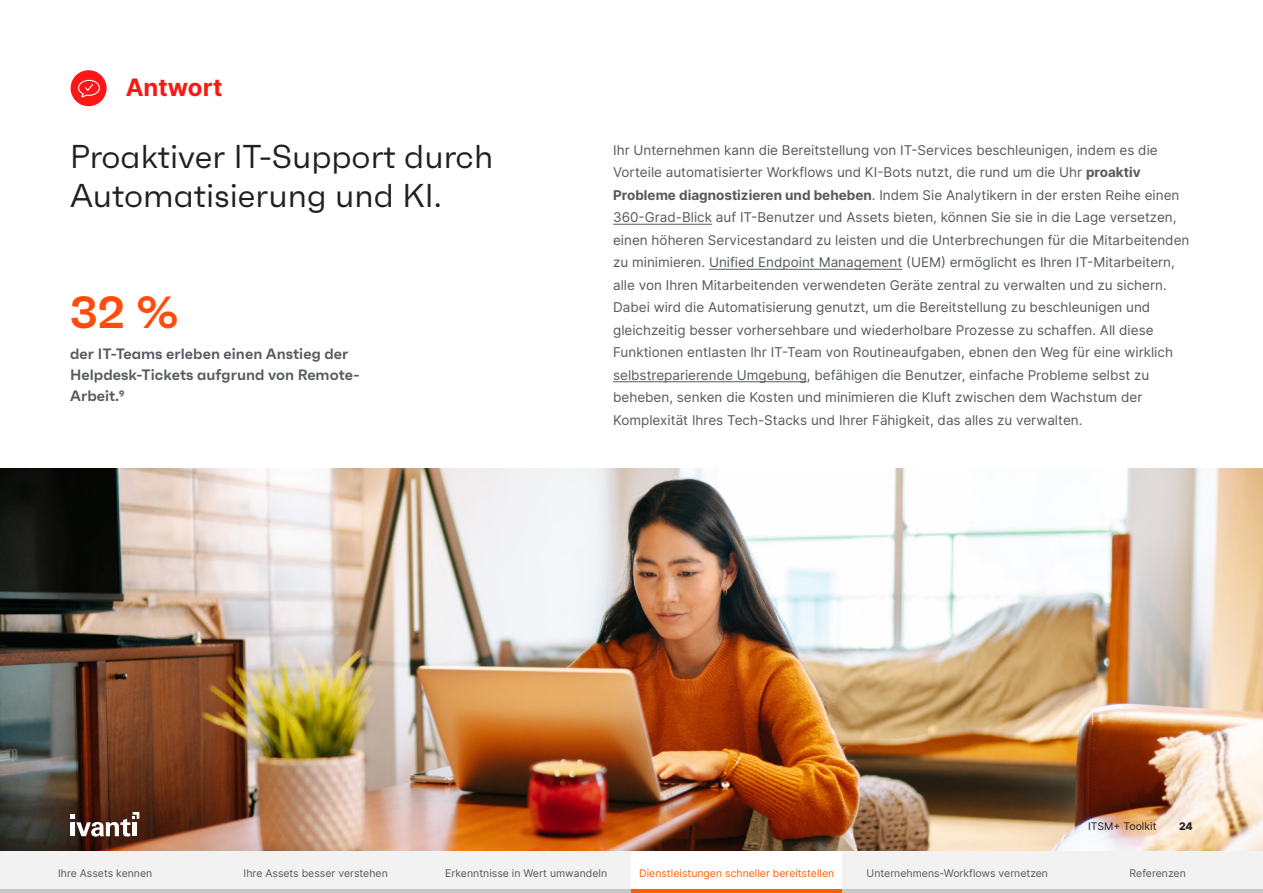
<style>
.page{position:relative;width:1263px;height:893px;background:#fff}
.page>*{position:absolute;margin:0;border:0;box-sizing:border-box;transform-origin:0 0}
.Stat_Text_-_30pt{font:600 45px "Faktum";color:#ff4c0c}
.Heading_2{font:33px/39.6px "Faktum";color:#231f20}
.Eyebrow_Text_Style{font:700 24px "Inter";color:#ff1515}
.Call_out_text{font:600 15px/21px "Faktum";color:#555960}
.t1{font:13.5px/22.5px "Inter";color:#555960}
.t2{font:10.5px "Inter";color:#555960}
.t3{font:10.5px "Inter";color:#ff5e09}
.t4{font:10.5px "Inter";color:#231f20}
.t5{font:800 10.5px "Inter";color:#231f20}
.s1{font-weight:700}
</style>
<div class="page">
<img style="left:0;top:468px;width:1263px;height:383px">
<svg style="left:70px;top:812px;width:69px;height:24px"></svg>
<hr style="left:133px;top:822px;width:4px;height:14px;background:#fff">
<div style="left:421px;top:851px;width:210px;height:42px;background:#f2f2f2"></div>
<hr style="left:421px;top:889px;width:210px;height:4px;background:#c7c7c7">
<div style="left:842px;top:851px;width:210px;height:42px;background:#f2f2f2"></div>
<hr style="left:842px;top:889px;width:210px;height:4px;background:#c7c7c7">
<hr style="left:631px;top:889px;width:211px;height:4px;background:#ff5e09">
<div style="left:210px;top:851px;width:211px;height:42px;background:#f2f2f2"></div>
<hr style="left:210px;top:889px;width:211px;height:3px;background:#c7c7c7">
<div style="left:0;top:851px;width:210px;height:42px;background:#f2f2f2"></div>
<hr style="left:0;top:889px;width:210px;height:4px;background:#c7c7c7">
<div style="left:1052px;top:851px;width:211px;height:42px;background:#f2f2f2"></div>
<hr style="left:1052px;top:889px;width:211px;height:4px;background:#c7c7c7">
<hr style="left:613px;top:224px;width:99px;height:1px;background:#555960">
<hr style="left:709px;top:269px;width:193px;height:1px;background:#555960">
<hr style="left:613px;top:381px;width:194px;height:1px;background:#555960">
<div style="left:71px;top:70px;width:36px;height:36px;background:#ff1515;border-radius:50%"></div>
<svg style="left:78px;top:79px;width:22px;height:19px"></svg>
<p class="Eyebrow_Text_Style" style="left:126px;top:70px;width:98px">Antwort</p>
<p class="Heading_2" style="left:70px;top:136px;width:425px">Proaktiver IT-Support durch<br>Automatisierung und KI.</p>
<p class="Stat_Text_-_30pt" style="left:70px;top:284px;width:111px">32 %</p>
<p class="Call_out_text" style="left:70px;top:342px;width:291px">der IT-Teams erleben einen Anstieg der<br>Helpdesk-Tickets aufgrund von Remote-<br>Arbeit.9</p>
<p class="t1" style="left:613px;top:138px;width:578px">Ihr Unternehmen kann die Bereitstellung von IT-Services beschleunigen, indem es die Vorteile automatisierter Workflows und KI-Bots nutzt, die rund um die Uhr <span class="s1">proaktiv Probleme diagnostizieren und beheben</span>. Indem Sie Analytikern in der ersten Reihe einen 360-Grad-Blick auf IT-Benutzer und Assets bieten, können Sie sie in die Lage versetzen, einen höheren Servicestandard zu leisten und die Unterbrechungen für die Mitarbeitenden zu minimieren. Unified Endpoint Management (UEM) ermöglicht es Ihren IT-Mitarbeitern, alle von Ihren Mitarbeitenden verwendeten Geräte zentral zu verwalten und zu sichern.<br>Dabei wird die Automatisierung genutzt, um die Bereitstellung zu beschleunigen und gleichzeitig besser vorhersehbare und wiederholbare Prozesse zu schaffen. All diese Funktionen entlasten Ihr IT-Team von Routineaufgaben, ebnen den Weg für eine wirklich selbstreparierende Umgebung, befähigen die Benutzer, einfache Probleme selbst zu beheben, senken die Kosten und minimieren die Kluft zwischen dem Wachstum der Komplexität Ihres Tech-Stacks und Ihrer Fähigkeit, das alles zu verwalten.</p>
<p class="t4" style="left:1088px;top:819px;width:70px">ITSM+ Toolkit</p>
<p class="t5" style="left:1179px;top:819px;width:15px">24</p>
<p class="t2" style="left:58px;top:866px;width:96px">Ihre Assets kennen</p>
<p class="t2" style="left:244px;top:866px;width:146px">Ihre Assets besser verstehen</p>
<p class="t2" style="left:445px;top:866px;width:163px">Erkenntnisse in Wert umwandeln</p>
<p class="t3" style="left:639px;top:866px;width:197px">Dienstleistungen schneller bereitstellen</p>
<p class="t2" style="left:866px;top:866px;width:183px">Unternehmens-Workflows vernetzen</p>
<p class="t2" style="left:1129px;top:866px;width:58px">Referenzen</p>
</div>
